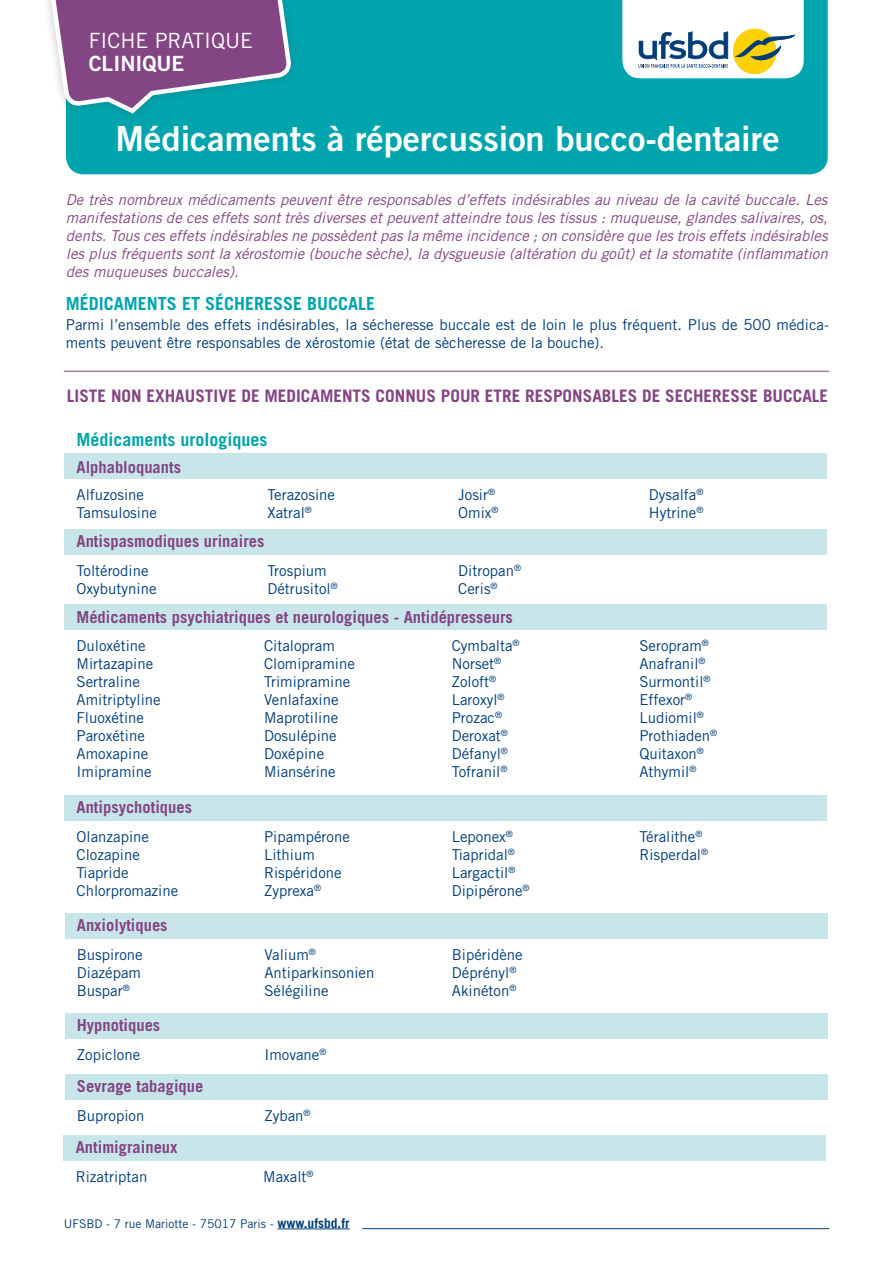
<style>
.page{position:relative;width:893px;height:1263px;background:#fff}
.page>*{position:absolute;margin:0;border:0;box-sizing:border-box;transform-origin:0 0}
.t1{font:34.5px "Trade Gothic LT Std Bd 2";color:#fff}
.t2{font:21px "Trade Gothic LT Std";color:#fff}
.t3{font:21px "Trade Gothic LT Std Bd 2";color:#fff}
.t4{font:700 18px "Trade Gothic LT Std";color:#00a4ac}
.t5{font:700 17.25px "Trade Gothic LT Std";color:#834583}
.t6{font:700 16.5px "Trade Gothic LT Std";color:#834583}
.t7{font:15px/18px "Trade Gothic LT Std";color:#003d78}
.t8{font:italic 15px/18px "Trade Gothic LT Std";color:#834583;text-align:justify}
.t9{font:12px "Trade Gothic LT Std";color:#003d78}
.s1{font-weight:700;font-size:13.5px}
</style>
<div class="page">
<div style="left:65px;top:454px;width:762px;height:25px;background:#c8e6ea"></div>
<div style="left:66px;top:0;width:762px;height:174px;background:#00a4ac"></div>
<svg style="left:47px;top:0;width:259px;height:157px;background:#587e9f"></svg>
<hr style="left:362px;top:1228px;width:467px;height:1px;background:#003d78">
<hr style="left:277px;top:1228px;width:73px;height:1px;background:#003d78">
<svg style="left:622px;top:0;width:182px;height:78px"></svg>
<hr style="left:64px;top:371px;width:765px;height:1px;background:#834583">
<div style="left:65px;top:529px;width:762px;height:26px;background:#c8e6ea"></div>
<div style="left:65px;top:605px;width:762px;height:25px;background:#c8e6ea"></div>
<div style="left:65px;top:795px;width:762px;height:26px;background:#c8e6ea"></div>
<div style="left:65px;top:913px;width:762px;height:25px;background:#c8e6ea"></div>
<div style="left:65px;top:1013px;width:762px;height:26px;background:#c8e6ea"></div>
<div style="left:65px;top:1074px;width:762px;height:26px;background:#c8e6ea"></div>
<div style="left:64px;top:1136px;width:762px;height:25px;background:#c8e6ea"></div>
<h2 class="t2" style="left:89px;top:28px;width:166px">FICHE PRATIQUE</h2>
<h2 class="t3" style="left:89px;top:50px;width:97px">CLINIQUE</h2>
<h1 class="t1" style="left:115px;top:117px;width:666px">Médicaments à répercussion bucco-dentaire</h1>
<p class="t8" style="left:66px;top:190px;width:763px">De très nombreux médicaments peuvent être responsables d’effets indésirables au niveau de la cavité buccale. Les manifestations de ces effets sont très diverses et peuvent atteindre tous les tissus : muqueuse, glandes salivaires, os, dents. Tous ces effets indésirables ne possèdent pas la même incidence ; on considère que les trois effets indésirables les plus fréquents sont la xérostomie (bouche sèche), la dysgueusie (altération du goût) et la stomatite (inflammation des muqueuses buccales).</p>
<p class="t4" style="left:66px;top:293px;width:311px">MÉDICAMENTS ET SÉCHERESSE BUCCALE</p>
<p class="t7" style="left:66px;top:315px;width:765px">Parmi l’ensemble des effets indésirables, la sécheresse buccale est de loin le plus fréquent. Plus de 500 médica&shy;ments peuvent être responsables de xérostomie (état de sècheresse de la bouche).</p>
<p class="t5" style="left:67px;top:385px;width:763px">LISTE NON EXHAUSTIVE DE MEDICAMENTS CONNUS POUR ETRE RESPONSABLES DE SECHERESSE BUCCALE</p>
<p class="t4" style="left:77px;top:428px;width:192px">Médicaments urologiques</p>
<p class="t6" style="left:77px;top:457px;width:106px">Alphabloquants</p>
<p class="t7" style="left:77px;top:486px;width:82px">Alfuzosine<br>Tamsulosine</p>
<p class="t7" style="left:267px;top:486px;width:69px">Terazosine<br>Xatral<sup>®</sup></p>
<p class="t7" style="left:458px;top:486px;width:42px">Josir<sup>®<br></sup>Omix<sup>®</sup></p>
<p class="t7" style="left:649px;top:486px;width:56px">Dysalfa<sup>®<br></sup>Hytrine<sup>®</sup></p>
<p class="t6" style="left:77px;top:531px;width:189px">Antispasmodiques urinaires</p>
<p class="t7" style="left:77px;top:561px;width:82px">Toltérodine<br>Oxybutynine</p>
<p class="t7" style="left:267px;top:561px;width:72px">Trospium<br>Détrusitol<sup>®</sup></p>
<p class="t7" style="left:458px;top:561px;width:64px">Ditropan<sup>®<br></sup>Ceris<sup>®</sup></p>
<p class="t6" style="left:77px;top:606px;width:438px">Médicaments psychiatriques et neurologiques - Antidépresseurs</p>
<p class="t7" style="left:77px;top:637px;width:86px">Duloxétine<br>Mirtazapine<br>Sertraline<br>Amitriptyline<br>Fluoxétine<br>Paroxétine<br>Amoxapine<br>Imipramine</p>
<p class="t7" style="left:264px;top:637px;width:92px">Citalopram<br>Clomipramine<br>Trimipramine<br>Venlafaxine<br>Maprotiline<br>Dosulépine<br>Doxépine<br>Miansérine</p>
<p class="t7" style="left:452px;top:637px;width:69px">Cymbalta<sup>®<br></sup>Norset<sup>®<br></sup>Zoloft<sup>®<br></sup>Laroxyl<sup>®<br></sup>Prozac<sup>®<br></sup>Deroxat<sup>®<br></sup>Défanyl<sup>®<br></sup>Tofranil<sup>®</sup></p>
<p class="t7" style="left:639px;top:637px;width:79px">Seropram<sup>®<br></sup>Anafranil<sup>®<br></sup>Surmontil<sup>®<br></sup>Effexor<sup>®<br></sup>Ludiomil<sup>®<br></sup>Prothiaden<sup>®<br></sup>Quitaxon<sup>®<br></sup>Athymil<sup>®</sup></p>
<p class="t6" style="left:77px;top:797px;width:117px">Antipsychotiques</p>
<p class="t7" style="left:77px;top:827px;width:103px">Olanzapine<br>Clozapine<br>Tiapride<br>Chlorpromazine</p>
<p class="t7" style="left:264px;top:827px;width:87px">Pipampérone<br>Lithium<br>Rispéridone<br>Zyprexa<sup>®</sup></p>
<p class="t7" style="left:452px;top:827px;width:79px">Leponex<sup>®<br></sup>Tiapridal<sup>®<br></sup>Largactil<sup>®<br></sup>Dipipérone<sup>®</sup></p>
<p class="t7" style="left:639px;top:827px;width:70px">Téralithe<sup>®<br></sup>Risperdal<sup>®</sup></p>
<p class="t6" style="left:77px;top:915px;width:92px">Anxiolytiques</p>
<p class="t7" style="left:77px;top:945px;width:67px;text-align:justify">Buspirone Diazépam Buspar<sup>®</sup></p>
<p class="t7" style="left:264px;top:945px;width:112px">Valium<sup>®<br></sup>Antiparkinsonien<br>Sélégiline</p>
<p class="t7" style="left:452px;top:945px;width:72px">Bipéridène<br>Déprényl<sup>®<br></sup>Akinéton<sup>®</sup></p>
<p class="t6" style="left:77px;top:1015px;width:85px">Hypnotiques</p>
<p class="t7" style="left:77px;top:1046px;width:65px">Zopiclone</p>
<p class="t7" style="left:264px;top:1046px;width:63px">Imovane<sup>®</sup></p>
<p class="t6" style="left:77px;top:1076px;width:128px">Sevrage tabagique</p>
<p class="t7" style="left:77px;top:1107px;width:69px">Bupropion</p>
<p class="t7" style="left:264px;top:1107px;width:48px">Zyban<sup>®</sup></p>
<p class="t6" style="left:76px;top:1137px;width:103px">Antimigraineux</p>
<p class="t7" style="left:76px;top:1168px;width:73px">Rizatriptan</p>
<p class="t7" style="left:263px;top:1168px;width:52px">Maxalt<sup>®</sup></p>
<p class="t9" style="left:64px;top:1216px;width:287px">UFSBD - 7 rue Mariotte - 75017 Paris - <span class="s1">www.ufsbd.fr</span></p>
</div>
